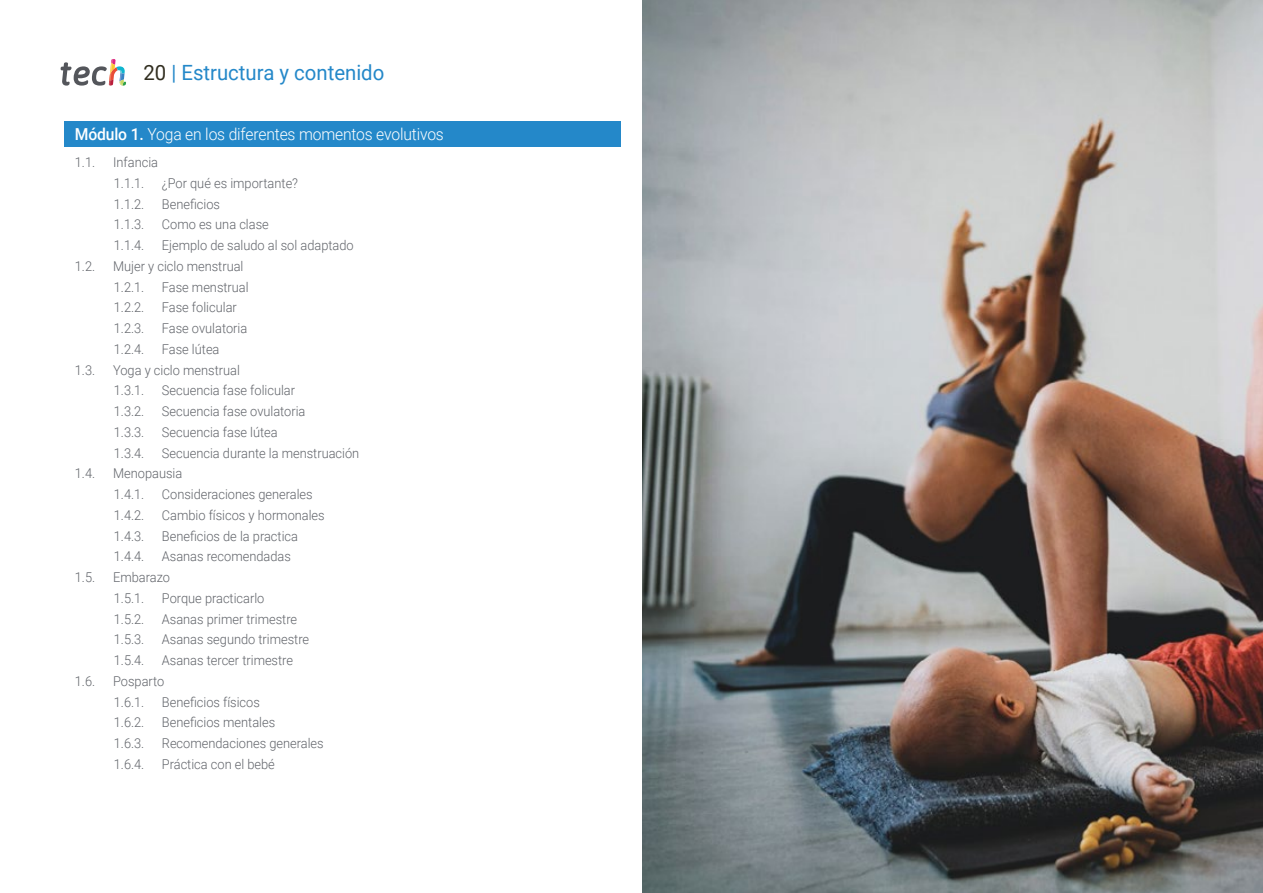
<style>
.page{position:relative;width:1263px;height:893px;background:#fff}
.page>*{position:absolute;margin:0;border:0;box-sizing:border-box;transform-origin:0 0}
.t1{font:21px "Roboto";color:#2488c9}
.t2{font:300 16.5px "Roboto";letter-spacing:-.01em;color:#fff;scale:.95 1}
.t3{font:300 13.5px/20.7px "Roboto";color:#61646a;scale:.95 1}
.s1{color:#312e20}
.s2{font-weight:500}
</style>
<div class="page">
<svg style="left:61px;top:59px;width:65px;height:27px"></svg>
<img style="left:642px;top:0;width:621px;height:893px">
<div style="left:64px;top:121px;width:557px;height:25px;background:#2488c9"></div>
<h1 class="t1" style="left:144px;top:57px;width:242px"><span class="s1">20</span> | Estructura y contenido</h1>
<p class="t2" style="left:75px;top:123px;width:390px"><span class="s2">Módulo 1.</span> Yoga en los diferentes momentos evolutivos</p>
<p class="t3" style="left:75px;top:151px;width:23px">1.1.</p>
<p class="t3" style="left:113px;top:151px;width:49px">Infancia<br>1.1.1.</p>
<p class="t3" style="left:162px;top:172px;width:145px">¿Por qué es importante?</p>
<p class="t3" style="left:114px;top:193px;width:34px">1.1.2.</p>
<p class="t3" style="left:162px;top:193px;width:63px">Beneficios</p>
<p class="t3" style="left:114px;top:214px;width:34px">1.1.3.</p>
<p class="t3" style="left:162px;top:214px;width:114px">Como es una clase</p>
<p class="t3" style="left:114px;top:234px;width:34px">1.1.4.</p>
<p class="t3" style="left:162px;top:234px;width:203px">Ejemplo de saludo al sol adaptado</p>
<p class="t3" style="left:75px;top:255px;width:23px">1.2.</p>
<p class="t3" style="left:113px;top:255px;width:139px">Mujer y ciclo menstrual<br>1.2.1.</p>
<p class="t3" style="left:162px;top:276px;width:93px">Fase menstrual</p>
<p class="t3" style="left:114px;top:297px;width:34px">1.2.2.</p>
<p class="t3" style="left:162px;top:297px;width:80px">Fase folicular</p>
<p class="t3" style="left:114px;top:317px;width:34px">1.2.3.</p>
<p class="t3" style="left:162px;top:317px;width:91px">Fase ovulatoria</p>
<p class="t3" style="left:114px;top:338px;width:34px">1.2.4.</p>
<p class="t3" style="left:162px;top:338px;width:62px">Fase lútea</p>
<p class="t3" style="left:75px;top:359px;width:23px">1.3.</p>
<p class="t3" style="left:113px;top:359px;width:135px">Yoga y ciclo menstrual<br>1.3.1.</p>
<p class="t3" style="left:162px;top:380px;width:142px">Secuencia fase folicular</p>
<p class="t3" style="left:114px;top:400px;width:34px">1.3.2.</p>
<p class="t3" style="left:162px;top:400px;width:153px">Secuencia fase ovulatoria</p>
<p class="t3" style="left:114px;top:421px;width:34px">1.3.3.</p>
<p class="t3" style="left:162px;top:421px;width:124px">Secuencia fase lútea</p>
<p class="t3" style="left:114px;top:442px;width:34px">1.3.4.</p>
<p class="t3" style="left:162px;top:442px;width:209px">Secuencia durante la menstruación</p>
<p class="t3" style="left:75px;top:463px;width:23px">1.4.</p>
<p class="t3" style="left:113px;top:463px;width:74px">Menopausia<br>1.4.1.</p>
<p class="t3" style="left:162px;top:483px;width:160px">Consideraciones generales</p>
<p class="t3" style="left:114px;top:504px;width:34px">1.4.2.</p>
<p class="t3" style="left:162px;top:504px;width:173px">Cambio físicos y hormonales</p>
<p class="t3" style="left:114px;top:525px;width:34px">1.4.3.</p>
<p class="t3" style="left:162px;top:525px;width:145px">Beneficios de la practica</p>
<p class="t3" style="left:114px;top:546px;width:34px">1.4.4.</p>
<p class="t3" style="left:162px;top:546px;width:137px">Asanas recomendadas</p>
<p class="t3" style="left:75px;top:566px;width:23px">1.5.</p>
<p class="t3" style="left:113px;top:566px;width:61px">Embarazo<br>1.5.1.</p>
<p class="t3" style="left:162px;top:587px;width:110px">Porque practicarlo</p>
<p class="t3" style="left:114px;top:608px;width:34px">1.5.2.</p>
<p class="t3" style="left:162px;top:608px;width:144px">Asanas primer trimestre</p>
<p class="t3" style="left:114px;top:629px;width:34px">1.5.3.</p>
<p class="t3" style="left:162px;top:629px;width:157px">Asanas segundo trimestre</p>
<p class="t3" style="left:114px;top:649px;width:34px">1.5.4.</p>
<p class="t3" style="left:162px;top:649px;width:140px">Asanas tercer trimestre</p>
<p class="t3" style="left:75px;top:670px;width:23px">1.6.</p>
<p class="t3" style="left:113px;top:670px;width:55px">Posparto<br>1.6.1.</p>
<p class="t3" style="left:162px;top:691px;width:105px">Beneficios físicos</p>
<p class="t3" style="left:114px;top:712px;width:34px">1.6.2.</p>
<p class="t3" style="left:162px;top:712px;width:121px">Beneficios mentales</p>
<p class="t3" style="left:114px;top:732px;width:34px">1.6.3.</p>
<p class="t3" style="left:162px;top:732px;width:172px">Recomendaciones generales</p>
<p class="t3" style="left:114px;top:753px;width:34px">1.6.4.</p>
<p class="t3" style="left:162px;top:753px;width:121px">Práctica con el bebé</p>
</div>
